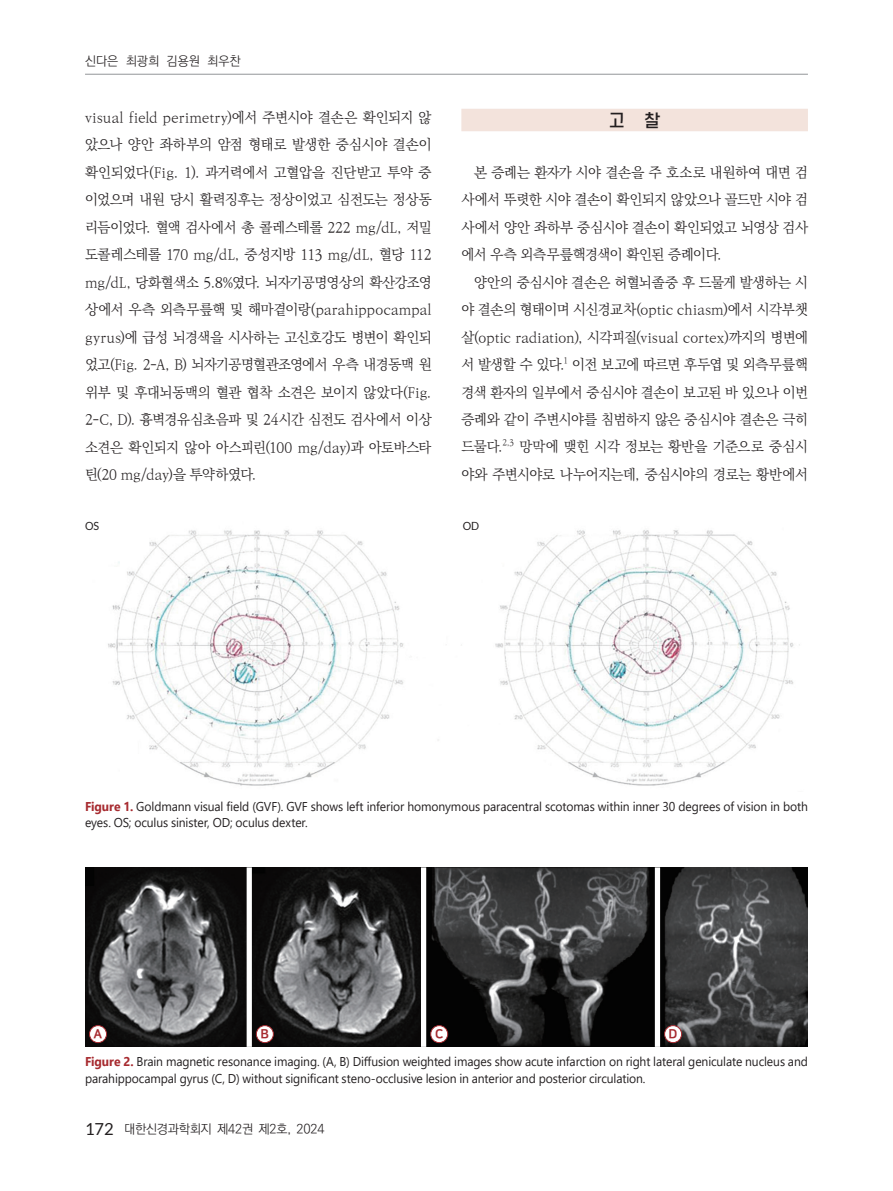
<style>
.page{position:relative;width:893px;height:1191px;background:#fff}
.page>*{position:absolute;margin:0;border:0;box-sizing:border-box;transform-origin:0 0}
.t1{font:500 17.1px "S Core Dream 5";color:#231f20}
.t2{font:300 14.25px/27.5px "Ko Pub World Batang";letter-spacing:-.025em;color:#231f20;text-align:justify}
.t3{font:12.75px/16.5px "Segoe UI";letter-spacing:-.01em;color:#231f20;scale:.95 1}
.t4{font:300 12.75px "Ko Pub World Dotum";letter-spacing:-.015em;color:#231f20}
.t5{font:12.75px "Nanum Square OTF ac EB";color:#a72b30}
.t6{font:11.25px "Lato";color:#231f20;scale:.95 1}
.t7{font:300 8.25px "Ko Pub World Batang";color:#231f20}
.s1{font-weight:700;color:#a72b30}
.s2{font-family:"Lato";font-weight:400;font-size:16.65px}
</style>
<div class="page">
<hr style="left:85px;top:74px;width:723px;height:1px;background:#939598">
<div style="left:461px;top:109px;width:347px;height:22px;background:#f3e3dc"></div>
<img style="left:108px;top:530px;width:692px;height:256px">
<img style="left:85px;top:867px;width:723px;height:179px">
<div style="left:90px;top:1025px;width:17px;height:17px;background:#fff;border-radius:50%"></div>
<div style="left:89px;top:1025px;width:18px;height:17px;border:1px solid #a72b30;border-radius:50%"></div>
<div style="left:431px;top:1025px;width:17px;height:17px;background:#fff;border-radius:50%"></div>
<div style="left:430px;top:1025px;width:18px;height:17px;border:1px solid #a72b30;border-radius:50%"></div>
<div style="left:256px;top:1025px;width:17px;height:17px;background:#fff;border-radius:50%"></div>
<div style="left:256px;top:1025px;width:18px;height:17px;border:1px solid #a72b30;border-radius:50%"></div>
<div style="left:665px;top:1025px;width:17px;height:17px;background:#fff;border-radius:50%"></div>
<div style="left:664px;top:1025px;width:18px;height:17px;border:1px solid #a72b30;border-radius:50%"></div>
<div style="left:247px;top:867px;width:5px;height:179px;background:#fff"></div>
<div style="left:421px;top:867px;width:5px;height:179px;background:#fff"></div>
<div style="left:655px;top:867px;width:5px;height:179px;background:#fff"></div>
<p class="t4" style="left:85px;top:52px;width:157px">신다은 최광희 김용원 최우찬</p>
<p class="t2" style="left:85px;top:104px;width:348px">visual field perimetry)에서 주변시야 결손은 확인되지 않 았으나 양안 좌하부의 암점 형태로 발생한 중심시야 결손이 확인되었다(Fig. 1). 과거력에서 고혈압을 진단받고 투약 중 이었으며 내원 당시 활력징후는 정상이었고 심전도는 정상동 리듬이었다. 혈액 검사에서 총 콜레스테롤 222 mg/dL, 저밀 도콜레스테롤 170 mg/dL, 중성지방 113 mg/dL, 혈당 112 mg/dL, 당화혈색소 5.8%였다. 뇌자기공명영상의 확산강조영 상에서 우측 외측무릎핵 및 해마곁이랑(parahippocampal gyrus)에 급성 뇌경색을 시사하는 고신호강도 병변이 확인되 었고(Fig. 2-A, B) 뇌자기공명혈관조영에서 우측 내경동맥 원 위부 및 후대뇌동맥의 혈관 협착 소견은 보이지 않았다(Fig.<br>2-C, D). 흉벽경유심초음파 및 24시간 심전도 검사에서 이상 소견은 확인되지 않아 아스피린(100 mg/day)과 아토바스타 틴(20 mg/day)을 투약하였다.</p>
<p class="t1" style="left:609px;top:108px;width:53px">고 찰</p>
<p class="t2" style="left:461px;top:159px;width:348px;text-indent:13px">본 증례는 환자가 시야 결손을 주 호소로 내원하여 대면 검 사에서 뚜렷한 시야 결손이 확인되지 않았으나 골드만 시야 검 사에서 양안 좌하부 중심시야 결손이 확인되었고 뇌영상 검사 에서 우측 외측무릎핵경색이 확인된 증례이다.</p>
<p class="t2" style="left:461px;top:269px;width:348px;text-indent:13px">양안의 중심시야 결손은 허혈뇌졸중 후 드물게 발생하는 시 야 결손의 형태이며 시신경교차(optic chiasm)에서 시각부챗 살(optic radiation), 시각피질(visual cortex)까지의 병변에 서 발생할 수 있다.</p>
<p class="t7" style="left:564px;top:354px;width:6px">1</p>
<p class="t2" style="left:461px;top:351px;width:348px;text-indent:111px">이전 보고에 따르면 후두엽 및 외측무릎핵 경색 환자의 일부에서 중심시야 결손이 보고된 바 있으나 이번 증례와 같이 주변시야를 침범하지 않은 중심시야 결손은 극히 드물다.</p>
<p class="t7" style="left:502px;top:436px;width:13px">2,3</p>
<p class="t2" style="left:461px;top:433px;width:348px;text-align:right">망막에 맺힌 시각 정보는 황반을 기준으로 중심시<br>야와 주변시야로 나누어지는데, 중심시야의 경로는 황반에서</p>
<p class="t6" style="left:85px;top:520px;width:16px">OS</p>
<p class="t6" style="left:463px;top:520px;width:19px">OD</p>
<p class="t3" style="left:85px;top:797px;width:762px"><span class="s1">Figure 1.</span> Goldmann visual field (GVF). GVF shows left inferior homonymous paracentral scotomas within inner 30 degrees of vision in both eyes. OS; oculus sinister, OD; oculus dexter.</p>
<p class="t5" style="left:94px;top:1027px;width:10px">A</p>
<p class="t5" style="left:261px;top:1027px;width:10px">B</p>
<p class="t5" style="left:435px;top:1027px;width:10px">C</p>
<p class="t5" style="left:669px;top:1027px;width:10px">D</p>
<p class="t3" style="left:85px;top:1052px;width:762px"><span class="s1">Figure 2.</span> Brain magnetic resonance imaging. (A, B) Diffusion weighted images show acute infarction on right lateral geniculate nucleus and parahippocampal gyrus (C, D) without significant steno-occlusive lesion in anterior and posterior circulation.</p>
<p class="t4" style="left:85px;top:1120px;width:241px"><span class="s2">172</span> 대한신경과학회지 제42권 제2호, 2024</p>
</div>
